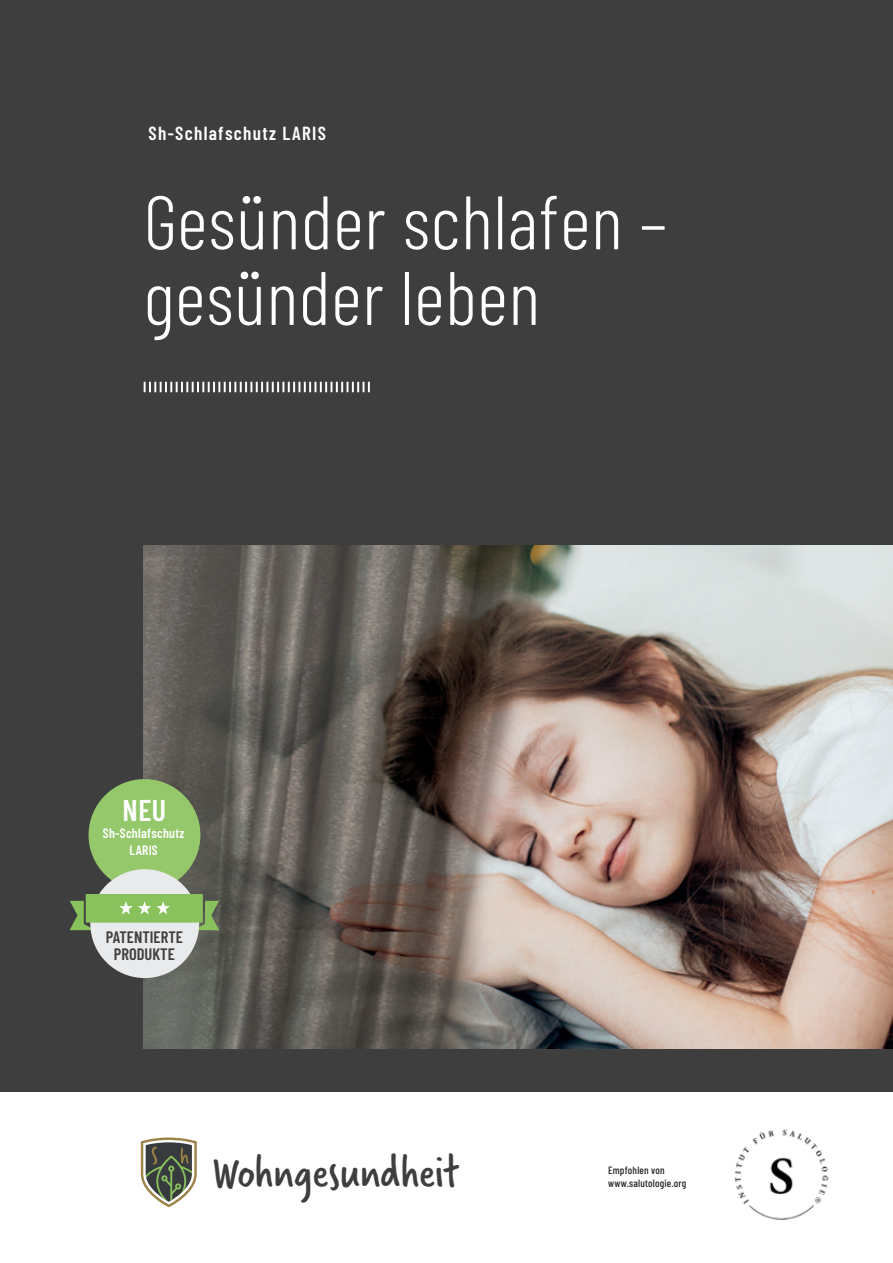
<style>
.page{position:relative;width:893px;height:1263px;background:#fff}
.page>*{position:absolute;margin:0;border:0;box-sizing:border-box;transform-origin:0 0}
.t1{font:300 75.6px/75.6px "Barlow Condensed";letter-spacing:.01em;color:#fff}
.t2{font:48.6px "Verveine";color:#3e3e3f}
.t3{font:600 30px "Barlow Condensed";color:#fff}
.t4{font:600 18.9px "Barlow Condensed";letter-spacing:.07em;color:#fff}
.t5{font:600 16.5px/16.6px "Barlow Condensed";color:#3e3e3f;text-align:center}
.t6{font:600 13.5px/16.5px "Barlow Condensed";letter-spacing:.02em;color:#fff;text-align:center}
.t7{font:500 10.5px/13.5px "Barlow Condensed";letter-spacing:.02em;color:#231f20}
</style>
<div class="page">
<div style="left:0;top:0;width:893px;height:1091px;background:#3e3e3f"></div>
<img style="left:144px;top:545px;width:749px;height:504px">
<svg style="left:144px;top:382px;width:226px;height:10px"></svg>
<img style="left:734px;top:1129px;width:95px;height:91px">
<svg style="left:141px;top:1137px;width:56px;height:70px"></svg>
<div style="left:89px;top:779px;width:111px;height:112px;background:#95c76b;border-radius:50%"></div>
<div style="left:90px;top:869px;width:109px;height:109px;background:#e9eaeb;border-radius:50%"></div>
<svg style="left:70px;top:894px;width:149px;height:36px"></svg>
<h3 class="t4" style="left:149px;top:120px;width:179px">Sh-Schlafschutz LARIS</h3>
<h1 class="t1" style="left:144px;top:179px;width:525px">Gesünder schlafen – gesünder leben</h1>
<h3 class="t3" style="left:123px;top:789px;width:45px">NEU</h3>
<p class="t6" style="left:103px;top:824px;width:83px">Sh-Schlafschutz<br>LARIS</p>
<h3 class="t5" style="left:106px;top:928px;width:79px">PATENTIERTE<br>PRODUKTE</h3>
<h2 class="t2" style="left:212px;top:1138px;width:249px">Wohngesundheit</h2>
<p class="t7" style="left:608px;top:1162px;width:80px">Empfohlen von www.salutologie.org</p>
</div>
